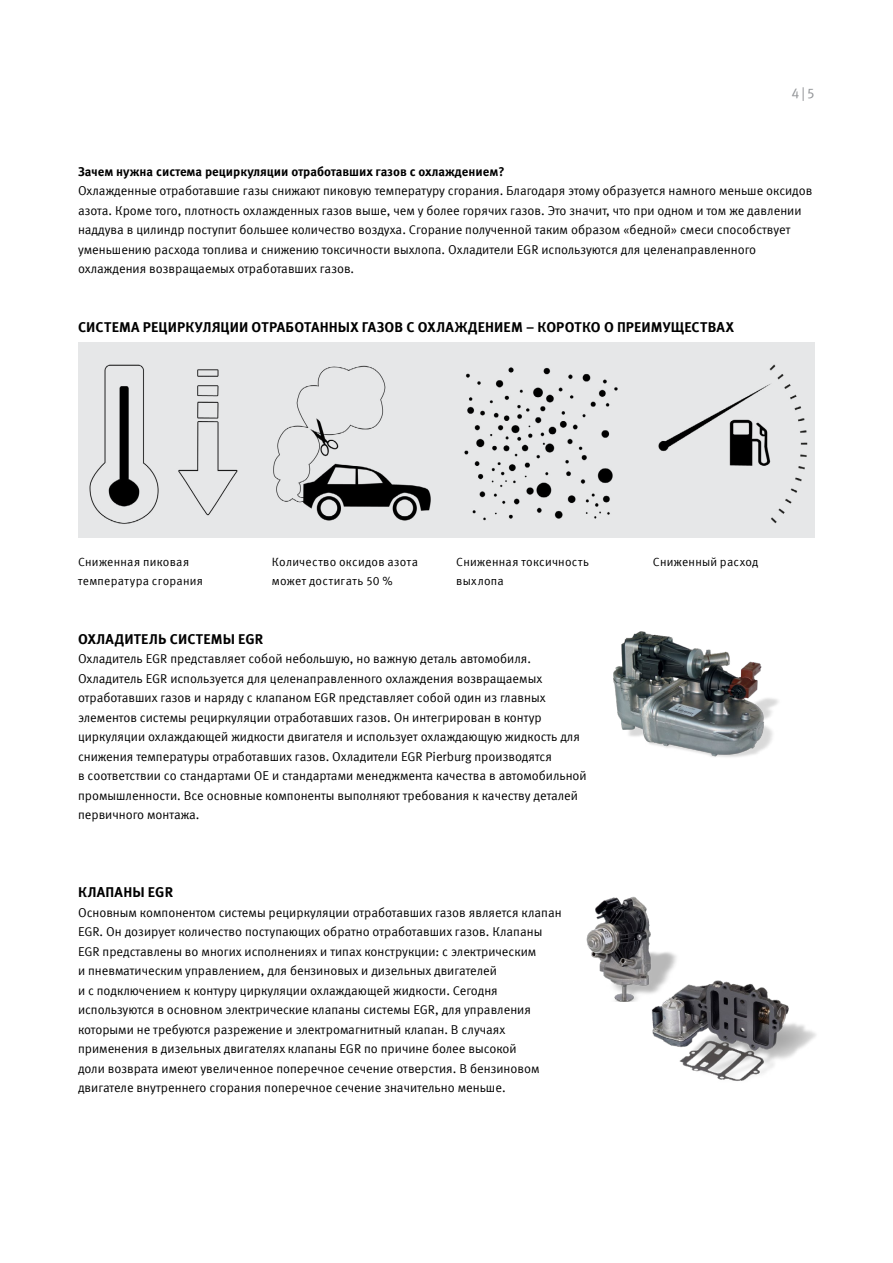
<style>
.page{position:relative;width:893px;height:1263px;background:#fff}
.page>*{position:absolute;margin:0;border:0;box-sizing:border-box;transform-origin:0 0}
.t1{font:700 14.25px "Meta Offc Pro";letter-spacing:.01em;color:#000}
.t2{font:14.25px "Meta Offc Pro Norm";color:#939598}
.t3{font:12.75px/19.5px "Meta Offc Pro Norm";color:#000}
.t4{font:700 12.75px "Meta Offc Pro";color:#000}
.t5{font:12px/19.5px "Meta Offc Pro Norm";letter-spacing:.02em;color:#000}
</style>
<div class="page">
<img style="left:614px;top:632px;width:165px;height:125px">
<div style="left:78px;top:342px;width:737px;height:195px;background:#e6e7e8"></div>
<img style="left:89px;top:364px;width:149px;height:160px">
<img style="left:273px;top:365px;width:158px;height:156px">
<img style="left:464px;top:367px;width:154px;height:154px">
<img style="left:658px;top:364px;width:150px;height:160px">
<img style="left:630px;top:980px;width:186px;height:101px">
<img style="left:586px;top:896px;width:104px;height:105px">
<p class="t2" style="left:791px;top:82px;width:25px">4|5</p>
<p class="t4" style="left:78px;top:161px;width:428px">Зачем нужна система рециркуляции отработавших газов с охлаждением?</p>
<p class="t3" style="left:78px;top:180px;width:736px">Охлажденные отработавшие газы снижают пиковую температуру сгорания. Благодаря этому образуется намного меньше оксидов азота. Кроме того, плотность охлажденных газов выше, чем у более горячих газов. Это значит, что при одном и том же давлении наддува в цилиндр поступит большее количество воздуха. Сгорание полученной таким образом «бедной» смеси способствует уменьшению расхода топлива и снижению токсичности выхлопа. Охладители EGR используются для целенаправленного охлаждения возвращаемых отработавших газов.</p>
<p class="t1" style="left:78px;top:315px;width:657px">СИСТЕМА РЕЦИРКУЛЯЦИИ ОТРАБОТАННЫХ ГАЗОВ С ОХЛАЖДЕНИЕМ – КОРОТКО О ПРЕИМУЩЕСТВАХ</p>
<p class="t5" style="left:78px;top:551px;width:127px">Сниженная пиковая температура сгорания</p>
<p class="t5" style="left:272px;top:551px;width:148px">Количество оксидов азота может достигать 50 %</p>
<p class="t5" style="left:456px;top:551px;width:134px">Сниженная токсичность выхлопа</p>
<p class="t5" style="left:653px;top:551px;width:107px">Сниженный расход</p>
<p class="t1" style="left:78px;top:627px;width:187px">ОХЛАДИТЕЛЬ СИСТЕМЫ EGR</p>
<p class="t3" style="left:78px;top:648px;width:510px">Охладитель EGR представляет собой небольшую, но важную деталь автомобиля.<br>Охладитель EGR используется для целенаправленного охлаждения возвращаемых отработавших газов и наряду с клапаном EGR представляет собой один из главных элементов системы рециркуляции отработавших газов. Он интегрирован в контур циркуляции охлаждающей жидкости двигателя и использует охлаждающую жидкость для снижения температуры отработавших газов. Охладители EGR Pierburg производятся<br>в соответствии со стандартами OE и стандартами менеджмента качества в автомобильной промышленности. Все основные компоненты выполняют требования к качеству деталей первичного монтажа.</p>
<p class="t1" style="left:78px;top:881px;width:97px">КЛАПАНЫ EGR</p>
<p class="t3" style="left:78px;top:902px;width:485px">Основным компонентом системы рециркуляции отработавших газов является клапан EGR. Он дозирует количество поступающих обратно отработавших газов. Клапаны EGR представлены во многих исполнениях и типах конструкции: с электрическим<br>и пневматическим управлением, для бензиновых и дизельных двигателей<br>и с подключением к контуру циркуляции охлаждающей жидкости. Сегодня используются в основном электрические клапаны системы EGR, для управления которыми не требуются разрежение и электромагнитный клапан. В случаях применения в дизельных двигателях клапаны EGR по причине более высокой<br>доли возврата имеют увеличенное поперечное сечение отверстия. В бензиновом двигателе внутреннего сгорания поперечное сечение значительно меньше.</p>
</div>
